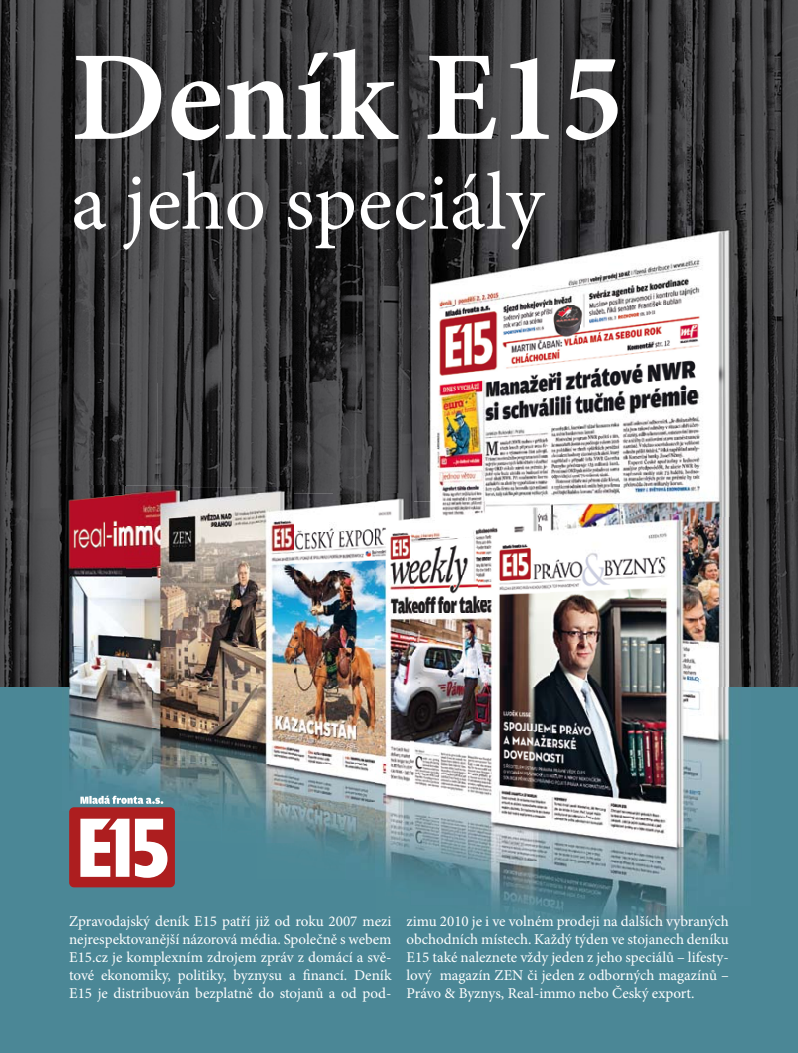
<style>
.page{position:relative;width:798px;height:1053px;background:#fff}
.page>*{position:absolute;margin:0;border:0;box-sizing:border-box;transform-origin:0 0}
.t1{font:600 127.62px "Minion Pro";color:#fff}
.t2{font:81.62px "Minion Pro";color:#fff}
.t3{font:15px/18px "Minion Pro";color:#fff;text-align:justify}
</style>
<div class="page">
<img style="left:0;top:0;width:683px;height:118px">
<img style="left:683px;top:0;width:114px;height:250px">
<img style="left:0;top:118px;width:508px;height:132px">
<img style="left:508px;top:118px;width:176px;height:103px">
<img style="left:0;top:250px;width:333px;height:132px">
<img style="left:333px;top:250px;width:77px;height:243px">
<img style="left:750px;top:250px;width:47px;height:437px">
<img style="left:0;top:382px;width:157px;height:132px">
<img style="left:157px;top:382px;width:176px;height:111px">
<img style="left:0;top:514px;width:62px;height:173px">
<div style="left:0;top:687px;width:797px;height:365px;background:#4b8796"></div>
<img style="left:62px;top:485px;width:126px;height:41px">
<img style="left:62px;top:526px;width:90px;height:284px">
<img style="left:410px;top:221px;width:340px;height:297px">
<img style="left:697px;top:518px;width:53px;height:356px">
<img style="left:188px;top:487px;width:69px;height:316px">
<img style="left:257px;top:487px;width:36px;height:354px">
<img style="left:175px;top:803px;width:82px;height:14px">
<img style="left:152px;top:487px;width:36px;height:323px">
<img style="left:293px;top:493px;width:88px;height:39px">
<img style="left:381px;top:493px;width:29px;height:8px">
<img style="left:293px;top:532px;width:82px;height:309px">
<img style="left:268px;top:841px;width:107px;height:14px">
<svg style="left:410px;top:493px;width:4px;height:8px"></svg>
<img style="left:414px;top:501px;width:101px;height:37px">
<img style="left:515px;top:501px;width:34px;height:13px">
<img style="left:414px;top:538px;width:64px;height:323px">
<img style="left:414px;top:861px;width:64px;height:22px">
<img style="left:375px;top:501px;width:39px;height:376px">
<img style="left:549px;top:905px;width:135px;height:27px">
<img style="left:549px;top:514px;width:148px;height:391px">
<img style="left:478px;top:514px;width:71px;height:401px">
<div style="left:69px;top:807px;width:106px;height:80px;background:#ad1e1f;border-radius:5px"></div>
<svg style="left:80px;top:818px;width:49px;height:58px"></svg>
<svg style="left:135px;top:818px;width:32px;height:59px"></svg>
<svg style="left:80px;top:795px;width:83px;height:8px"></svg>
<p class="t1" style="left:71px;top:10px;width:554px">Deník E15</p>
<p class="t2" style="left:71px;top:148px;width:474px">a jeho speciály</p>
<p class="t3" style="left:69px;top:912px;width:324px">Zpravodajský deník E15 patří již od roku 2007 mezi nejrespektovanější názorová média. Společně s webem E15.cz je komplexním zdrojem zpráv z domácí a svě&shy;tové ekonomiky, politiky, byznysu a nancí. Deník E15 je distribuován bezplatně do stojanů a od pod-</p>
<p class="t3" style="left:406px;top:912px;width:324px">zimu 2010 je i ve volném prodeji na dalších vybraných obchodních místech. Každý týden ve stojanech deníku E15 také naleznete vždy jeden z jeho speciálů – lifesty&shy;lový magazín ZEN či jeden z odborných magazínů – Právo &amp; Byznys, Real-immo nebo Český export.</p>
</div>
